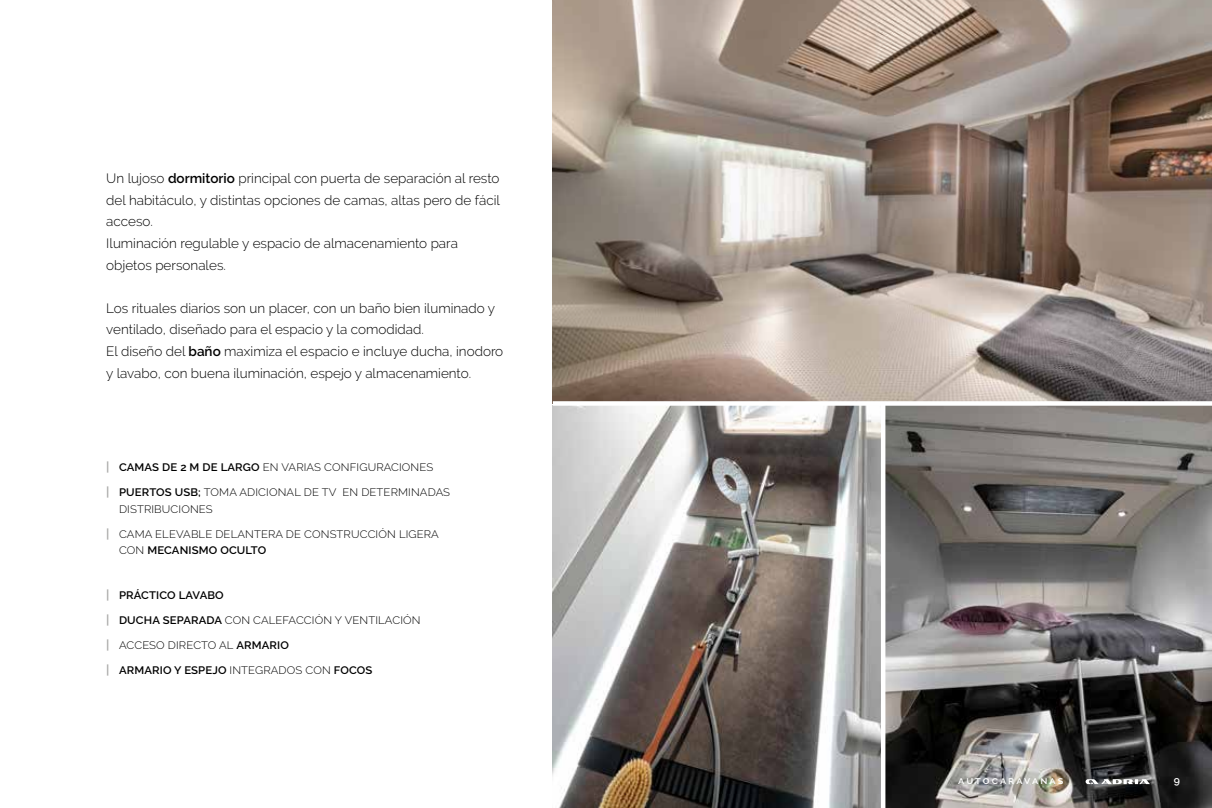
<style>
.page{position:relative;width:1212px;height:808px;background:#fff}
.page>*{position:absolute;margin:0;border:0;box-sizing:border-box;transform-origin:0 0}
.t1{font:300 13.5px/21.6px "Raleway";color:#000}
.t2{font:300 10.8px/16.5px "Raleway";letter-spacing:.01em;color:#000;scale:1.04 1}
.t3{font:600 10.8px "Raleway";letter-spacing:.01em;color:#000;scale:1.04 1}
.t4{font:600 10.5px "Raleway";letter-spacing:.19em;color:#fff}
.s1{font-weight:600}
.s2{font-weight:600;font-size:12.45px;color:#a8a8a7}
.s3{font-size:12.45px;color:#a8a8a7}
.s4{font-weight:300}
</style>
<div class="page">
<img style="left:553px;top:406px;width:327px;height:402px">
<img style="left:885px;top:406px;width:327px;height:402px">
<img style="left:553px;top:0;width:659px;height:401px">
<svg style="left:1085px;top:779px;width:65px;height:5px"></svg>
<p class="t1" style="left:106px;top:168px;width:395px">Un lujoso <span class="s1">dormitorio</span> principal con puerta de separación al resto del habitáculo, y distintas opciones de camas, altas pero de fácil acceso.<br>Iluminación regulable y espacio de almacenamiento para objetos personales.</p>
<p class="t1" style="left:106px;top:297px;width:398px">Los rituales diarios son un placer, con un baño bien iluminado y ventilado, diseñado para el espacio y la comodidad.<br>El diseño del <span class="s1">baño</span> maximiza el espacio e incluye ducha, inodoro y lavabo, con buena iluminación, espejo y almacenamiento.</p>
<p class="t2" style="left:106px;top:459px;width:316px"><span class="s2">|</span> <span class="s1">CAMAS DE 2 M DE LARGO</span> EN VARIAS CONFIGURACIONES</p>
<p class="t2" style="left:119px;top:484px;width:320px;text-indent:-13px"><span class="s2">|</span> <span class="s1">PUERTOS USB;</span> TOMA ADICIONAL DE TV EN DETERMINADAS<br>DISTRIBUCIONES</p>
<p class="t2" style="left:119px;top:525px;width:309px;text-indent:-13px"><span class="s2">|</span> CAMA ELEVABLE DELANTERA DE CONSTRUCCIÓN LIGERA<br>CON <span class="s1">MECANISMO OCULTO</span></p>
<p class="t3" style="left:106px;top:589px;width:114px"><span class="s3">|</span> PRÁCTICO LAVABO</p>
<p class="t2" style="left:106px;top:612px;width:304px"><span class="s2">|</span> <span class="s1">DUCHA SEPARADA</span> CON CALEFACCIÓN Y VENTILACIÓN</p>
<p class="t2" style="left:106px;top:637px;width:177px"><span class="s2">|</span> ACCESO DIRECTO AL <span class="s1">ARMARIO</span></p>
<p class="t3" style="left:106px;top:664px;width:257px"><span class="s3">|</span> ARMARIO Y ESPEJO <span class="s4">INTEGRADOS CON</span> FOCOS</p>
<p class="t4" style="left:958px;top:774px;width:106px">autocaravanas</p>
<p class="t4" style="left:1174px;top:774px;width:8px">9</p>
</div>
